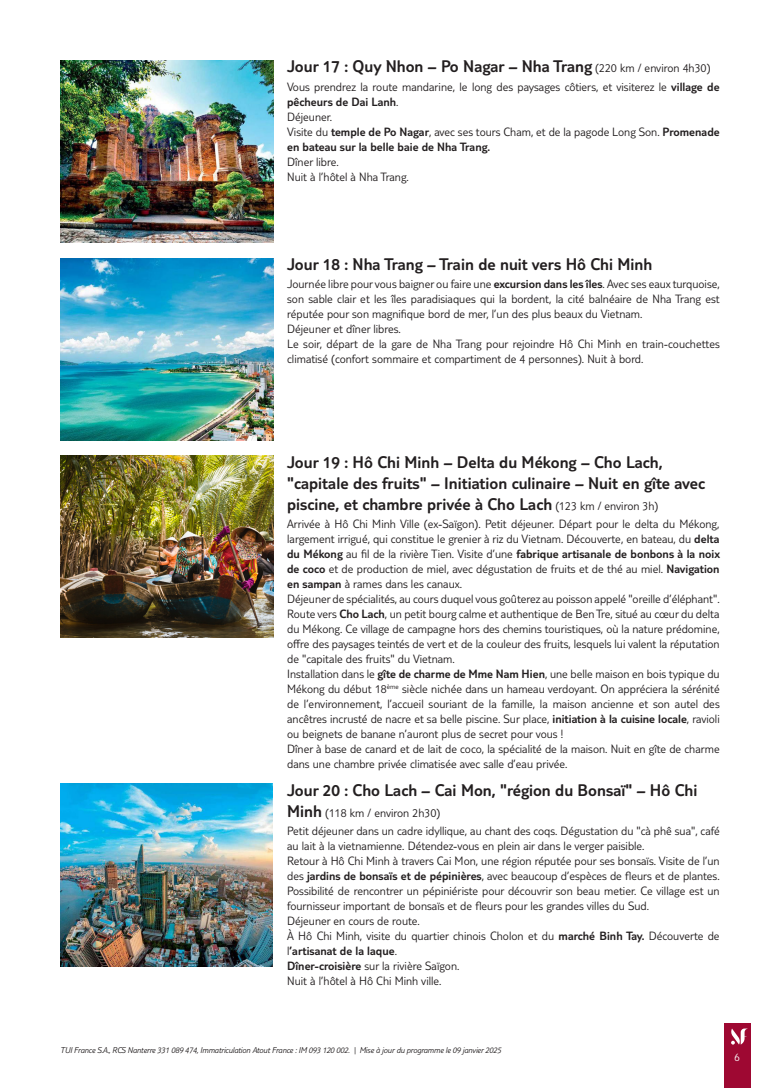
<style>
.page{position:relative;width:780px;height:1088px;background:#fff}
.page>*{position:absolute;margin:0;border:0;box-sizing:border-box;transform-origin:0 0}
.t1{font:300 17.5px/21px "TUI Type";color:#231f20}
.t2{font:300 12.5px/15px "TUI Type";color:#231f20}
.t3{font:300 11.25px "TUI Type";color:#fff}
.t4{font:italic 300 8.75px "TUI Type";letter-spacing:-.02em;color:#231f20}
.s1{font-size:12.5px}
.s2{font-style:inherit}
.s3{font-size:17.5px}
</style>
<div class="page">
<div style="left:724px;top:1023px;width:26px;height:65px;background:#9e0832"></div>
<svg style="left:731px;top:1028px;width:17px;height:16px"></svg>
<img style="left:60px;top:60px;width:213px;height:182px">
<img style="left:60px;top:258px;width:213px;height:182px">
<img style="left:60px;top:456px;width:213px;height:182px">
<img style="left:60px;top:784px;width:213px;height:182px">
<h1 class="t1" style="left:287px;top:55px;width:425px">Jour 17 : Quy Nhon – Po Nagar – Nha Trang <span class="s1">(220 km / environ 4h30)</span></h1>
<p class="t2" style="left:287px;top:79px;width:434px">Vous prendrez la route mandarine, le long des paysages côtiers, et visiterez le <span class="s2">village de pêcheurs de Dai Lanh</span>.<br>Déjeuner.<br>Visite du <span class="s2">temple de Po Nagar</span>, avec ses tours Cham, et de la pagode Long Son. <span class="s2">Promenade en bateau sur la belle baie de Nha Trang.</span></p>
<p class="t2" style="left:287px;top:154px;width:123px">Dîner libre.<br>Nuit à l’hôtel à Nha Trang.</p>
<h1 class="t1" style="left:287px;top:253px;width:367px">Jour 18 : Nha Trang – Train de nuit vers Hô Chi Minh</h1>
<p class="t2" style="left:287px;top:276px;width:434px">Journée libre pour vous baigner ou faire une <span class="s2">excursion dans les îles</span>. Avec ses eaux turquoise, son sable clair et les îles paradisiaques qui la bordent, la cité balnéaire de Nha Trang est réputée pour son magnifique bord de mer, l’un des plus beaux du Vietnam.<br>Déjeuner et dîner libres.<br>Le soir, départ de la gare de Nha Trang pour rejoindre Hô Chi Minh en train-couchettes climatisé (confort sommaire et compartiment de 4 personnes). Nuit à bord.</p>
<h1 class="t1" style="left:287px;top:451px;width:419px">Jour 19 : Hô Chi Minh – Delta du Mékong – Cho Lach, "capitale des fruits" – Initiation culinaire – Nuit en gîte avec piscine, et chambre privée à Cho Lach <span class="s1">(123 km / environ 3h)</span></h1>
<p class="t2" style="left:287px;top:516px;width:434px">Arrivée à Hô Chi Minh Ville (ex-Saïgon). Petit déjeuner. Départ pour le delta du Mékong, largement irrigué, qui constitue le grenier à riz du Vietnam. Découverte, en bateau, du <span class="s2">delta du Mékong</span> au fil de la rivière Tien. Visite d’une <span class="s2">fabrique artisanale de bonbons à la noix de coco</span> et de production de miel, avec dégustation de fruits et de thé au miel. <span class="s2">Navigation en sampan</span> à rames dans les canaux.<br>Déjeuner de spécialités, au cours duquel vous goûterez au poisson appelé "oreille d’éléphant".<br>Route vers <span class="s2">Cho Lach</span>, un petit bourg calme et authentique de Ben Tre, situé au cœur du delta du Mékong. Ce village de campagne hors des chemins touristiques, où la nature prédomine, offre des paysages teintés de vert et de la couleur des fruits, lesquels lui valent la réputation de "capitale des fruits" du Vietnam.<br>Installation dans le <span class="s2">gîte de charme de Mme Nam Hien</span>, une belle maison en bois typique du Mékong du début 18<sup>ème</sup> siècle nichée dans un hameau verdoyant. On appréciera la sérénité de l’environnement, l’accueil souriant de la famille, la maison ancienne et son autel des ancêtres incrusté de nacre et sa belle piscine. Sur place, <span class="s2">initiation à la cuisine locale</span>, ravioli ou beignets de banane n’auront plus de secret pour vous !<br>Dîner à base de canard et de lait de coco, la spécialité de la maison. Nuit en gîte de charme dans une chambre privée climatisée avec salle d’eau privée.</p>
<h1 class="t1" style="left:287px;top:779px;width:411px">Jour 20 : Cho Lach – Cai Mon, "région du Bonsaï" – Hô Chi</h1>
<p class="t2" style="left:287px;top:803px;width:434px;line-height:18.5px"><span class="s3">Minh</span> (118 km / environ 2h30)<br>Petit déjeuner dans un cadre idyllique, au chant des coqs. Dégustation du "cà phê sua", café</p>
<p class="t2" style="left:287px;top:838px;width:434px">au lait à la vietnamienne. Détendez-vous en plein air dans le verger paisible.<br>Retour à Hô Chi Minh à travers Cai Mon, une région réputée pour ses bonsaïs. Visite de l’un des <span class="s2">jardins de bonsaïs et de pépinières</span>, avec beaucoup d’espèces de fleurs et de plantes.<br>Possibilité de rencontrer un pépiniériste pour découvrir son beau metier. Ce village est un fournisseur important de bonsaïs et de fleurs pour les grandes villes du Sud.<br>Déjeuner en cours de route.<br>À Hô Chi Minh, visite du quartier chinois Cholon et du <span class="s2">marché Binh Tay.</span> Découverte de l<span class="s2">’artisanat de la laque</span>.<br><span class="s2">Dîner-croisière</span> sur la rivière Saïgon.<br>Nuit à l’hôtel à Hô Chi Minh ville.</p>
<p class="t4" style="left:60px;top:1045px;width:442px">TUI France S.A., RCS Nanterre 331 089 474, Immatriculation Atout France : IM 093 120 002. | Mise à jour du programme le 09 janvier 2025</p>
<p class="t3" style="left:734px;top:1050px;width:7px">6</p>
</div>
